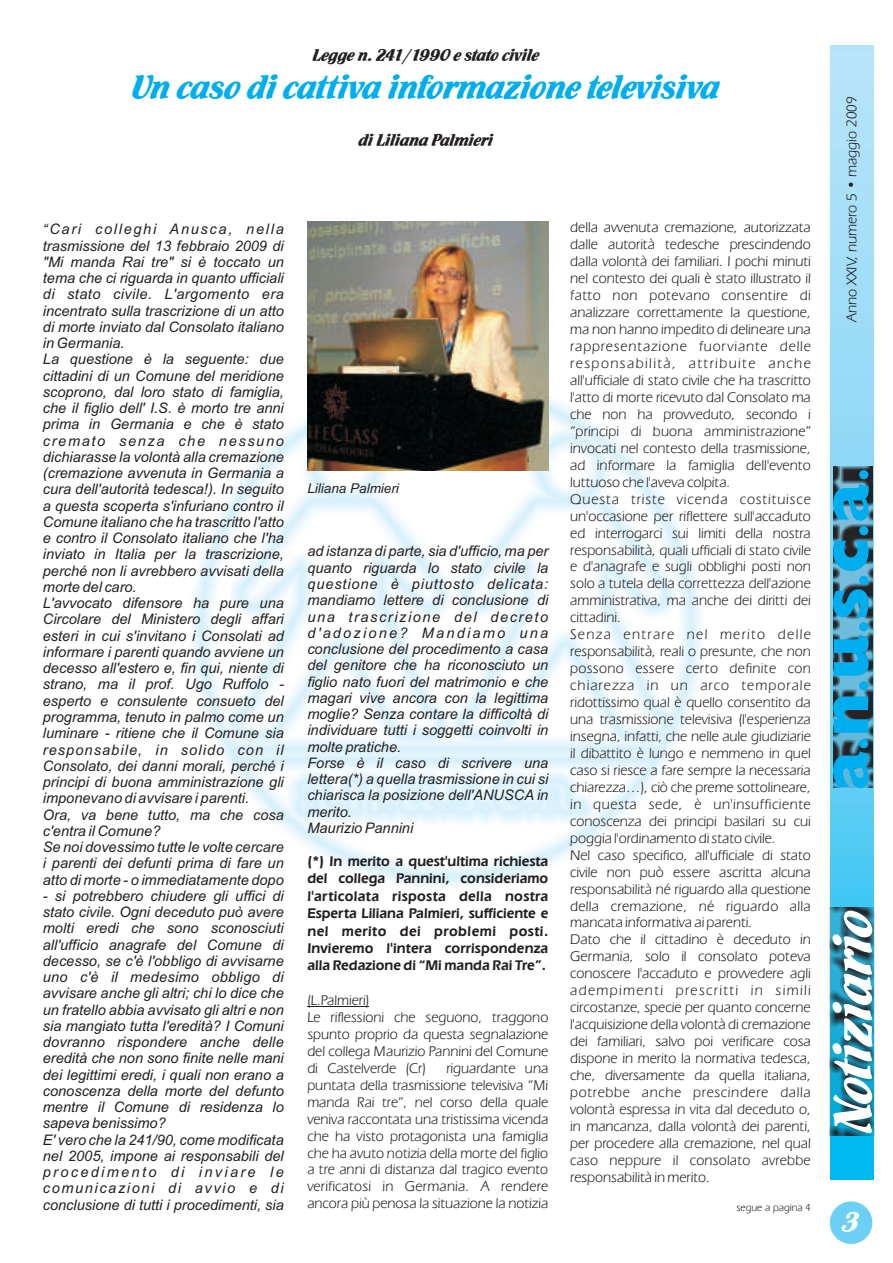
<style>
.page{position:relative;width:893px;height:1263px;background:#fff}
.page>*{position:absolute;margin:0;border:0;box-sizing:border-box;transform-origin:0 0}
.t1{font:57.6px "Flamenco D";color:#fff}
.t2{font:36px "Flamenco D";color:#00aeef}
.t3{font:30px "Flamenco D";color:#fff}
.t4{font:18px "Flamenco D";color:#231f20}
.t5{font:14.7px "Eras IT Cby BT";color:#231f20}
.t6{font:italic 14.55px/16.2px "Arial";color:#231f20}
.t7{font:14.55px/17px "Eras IT Cby BT";color:#231f20}
.t8{font:700 14.55px/17.4px "Eras IT Cby BT";letter-spacing:.005em;color:#231f20;text-align:justify}
.t9{font:italic 13.5px "Arial";color:#231f20}
.t10{font:10.5px "Eras IT Cby BT";color:#231f20}
.s1{font-size:14.25px}
</style>
<div class="page">
<svg style="left:830px;top:45px;width:43px;height:1135px"></svg>
<div style="left:833px;top:466px;width:39px;height:322px;background:#231f20;opacity:.98"></div>
<div style="left:859px;top:739px;width:9px;height:9px;background:#00aeef;border-radius:50%"></div>
<svg style="left:833px;top:696px;width:35px;height:37px"></svg>
<div style="left:859px;top:681px;width:9px;height:9px;background:#00aeef;border-radius:50%"></div>
<svg style="left:834px;top:634px;width:35px;height:42px"></svg>
<div style="left:859px;top:622px;width:9px;height:9px;background:#00aeef;border-radius:50%"></div>
<svg style="left:833px;top:589px;width:36px;height:28px"></svg>
<div style="left:859px;top:576px;width:9px;height:9px;background:#00aeef;border-radius:50%"></div>
<svg style="left:833px;top:540px;width:36px;height:31px"></svg>
<div style="left:859px;top:526px;width:9px;height:9px;background:#00aeef;border-radius:50%"></div>
<div style="left:859px;top:470px;width:9px;height:9px;background:#00aeef;border-radius:50%"></div>
<svg style="left:833px;top:751px;width:36px;height:37px"></svg>
<svg style="left:833px;top:484px;width:36px;height:37px"></svg>
<div style="left:830px;top:1201px;width:42px;height:43px;background:#6bcff6;border-radius:50%"></div>
<div style="left:829px;top:908px;width:46px;height:228px;background:#231f20;opacity:.98"></div>
<hr style="left:307px;top:1006px;width:62px;height:1px;background:#231f20">
<img style="left:307px;top:221px;width:241px;height:250px">
<p class="t4" style="left:313px;top:46px;width:228px">Legge n. 241/1990 e stato civile</p>
<h2 class="t2" style="left:132px;top:69px;width:589px">Un caso di cattiva informazione televisiva</h2>
<p class="t4" style="left:359px;top:131px;width:136px">di Liliana Palmieri</p>
<p class="t6" style="left:43px;top:222px;width:242px"><span class="s1">“</span>Cari colleghi Anusca, nella trasmissione del 13 febbraio 2009 di "Mi manda Rai tre" si è toccato un tema che ci riguarda in quanto ufficiali di stato civile. L'argomento era incentrato sulla trascrizione di un atto di morte inviato dal Consolato italiano in Germania.<br>La questione è la seguente: due cittadini di un Comune del meridione scoprono, dal loro stato di famiglia, che il figlio dell' I.S. è morto tre anni prima in Germania e che è stato cremato senza che nessuno dichiarasse la volontà alla cremazione (cremazione avvenuta in Germania a cura dell'autorità tedesca!). In seguito a questa scoperta s'infuriano contro il Comune italiano che ha trascritto l'atto e contro il Consolato italiano che l'ha inviato in Italia per la trascrizione, perché non li avrebbero avvisati della morte del caro.<br>L'avvocato difensore ha pure una Circolare del Ministero degli affari esteri in cui s'invitano i Consolati ad informare i parenti quando avviene un decesso all'estero e, fin qui, niente di strano, ma il prof. Ugo Ruffolo - esperto e consulente consueto del programma, tenuto in palmo come un luminare - ritiene che il Comune sia responsabile, in solido con il Consolato, dei danni morali, perché i principi di buona amministrazione gli imponevano di avvisare i parenti.<br>Ora, va bene tutto, ma che cosa c'entra il Comune?<br>Se noi dovessimo tutte le volte cercare i parenti dei defunti prima di fare un atto di morte - o immediatamente dopo</p>
<p class="t6" style="left:43px;top:889px;width:243px">- si potrebbero chiudere gli uffici di stato civile. Ogni deceduto può avere molti eredi che sono sconosciuti all'ufficio anagrafe del Comune di decesso, se c'è l'obbligo di avvisarne uno c'è il medesimo obbligo di avvisare anche gli altri; chi lo dice che un fratello abbia avvisato gli altri e non sia mangiato tutta l'eredità? I Comuni dovranno rispondere anche delle eredità che non sono finite nelle mani dei legittimi eredi, i quali non erano a conoscenza della morte del defunto mentre il Comune di residenza lo sapeva benissimo?<br>E' vero che la 241/90, come modificata nel 2005, impone ai responsabili del procedimento di inviare le comunicazioni di avvio e di conclusione di tutti i procedimenti, sia</p>
<p class="t9" style="left:307px;top:483px;width:93px">Liliana Palmieri</p>
<p class="t6" style="left:307px;top:545px;width:242px">ad istanza di parte, sia d'ufficio, ma per quanto riguarda lo stato civile la questione è piuttosto delicata: mandiamo lettere di conclusione di una trascrizione del decreto d'adozione? Mandiamo una conclusione del procedimento a casa del genitore che ha riconosciuto un figlio nato fuori del matrimonio e che magari vive ancora con la legittima moglie? Senza contare la difficoltà di individuare tutti i soggetti coinvolti in molte pratiche.<br>Forse è il caso di scrivere una lettera(*) a quella trasmissione in cui si chiarisca la posizione dell'ANUSCA in merito.<br>Maurizio Pannini</p>
<p class="t8" style="left:307px;top:853px;width:242px">(*) In merito a quest'ultima richiesta del collega Pannini, consideriamo l'articolata risposta della nostra Esperta Liliana Palmieri, sufficiente e nel merito dei problemi posti.<br>Invieremo l'intera corrispondenza alla Redazione di “Mi manda Rai Tre”.</p>
<p class="t7" style="left:307px;top:993px;width:242px">(L.Palmieri)<br>Le riflessioni che seguono, traggono spunto proprio da questa segnalazione del collega Maurizio Pannini del Comune di Castelverde (Cr)</p>
<p class="t7" style="left:307px;top:1060px;width:242px;text-align:justify;text-indent:139px">riguardante una puntata della trasmissione televisiva “Mi manda Rai tre”, nel corso della quale veniva raccontata una tristissima vicenda che ha visto protagonista una famiglia che ha avuto notizia della morte del figlio a tre anni di distanza dal tragico evento verificatosi in Germania. A rendere ancora più penosa la situazione la notizia</p>
<p class="t7" style="left:570px;top:220px;width:242px">della avvenuta cremazione, autorizzata dalle autorità tedesche prescindendo dalla volontà dei familiari. I pochi minuti nel contesto dei quali è stato illustrato il fatto non potevano consentire di analizzare correttamente la questione, ma non hanno impedito di delineare una rappresentazione fuorviante delle responsabilità, attribuite anche all'ufficiale di stato civile che ha trascritto l'atto di morte ricevuto dal Consolato ma che non ha provveduto, secondo i “principi di buona amministrazione” invocati nel contesto della trasmissione, ad informare la famiglia dell'evento luttuoso che l'aveva colpita.<br>Questa triste vicenda costituisce un'occasione per riflettere sull'accaduto ed interrogarci sui limiti della nostra responsabilità, quali ufficiali di stato civile e d'anagrafe e sugli obblighi posti non solo a tutela della correttezza dell'azione amministrativa, ma anche dei diritti dei cittadini.<br>Senza entrare nel merito delle responsabilità, reali o presunte, che non possono essere certo definite con chiarezza in un arco temporale ridottissimo qual è quello consentito da una trasmissione televisiva (l'esperienza insegna, infatti, che nelle aule giudiziarie il dibattito è lungo e nemmeno in quel caso si riesce a fare sempre la necessaria chiarezza…), ciò che preme sottolineare, in questa sede, è un'insufficiente conoscenza dei principi basilari su cui poggia l'ordinamento di stato civile.<br>Nel caso specifico, all'ufficiale di stato civile non può essere ascritta alcuna responsabilità né riguardo alla questione della cremazione, né riguardo alla mancata informativa ai parenti.<br>Dato che il cittadino è deceduto in Germania, solo il consolato poteva conoscere l'accaduto e provvedere agli adempimenti prescritti in simili circostanze, specie per quanto concerne l'acquisizione della volontà di cremazione dei familiari, salvo poi verificare cosa dispone in merito la normativa tedesca, che, diversamente da quella italiana, potrebbe anche prescindere dalla volontà espressa in vita dal deceduto o, in mancanza, dalla volontà dei parenti, per procedere alla cremazione, nel qual caso neppure il consolato avrebbe responsabilità in merito.</p>
<p class="t10" style="left:736px;top:1203px;width:76px">segue a pagina 4</p>
<p class="t5" style="left:845px;top:322px;width:227px;rotate:-90deg">Anno XXIV, numero 5 • maggio 2009</p>
<h1 class="t1" style="left:825px;top:1131px;width:225px;rotate:-90deg">Notiziario</h1>
<h3 class="t3" style="left:843px;top:1207px;width:19px">3</h3>
</div>
